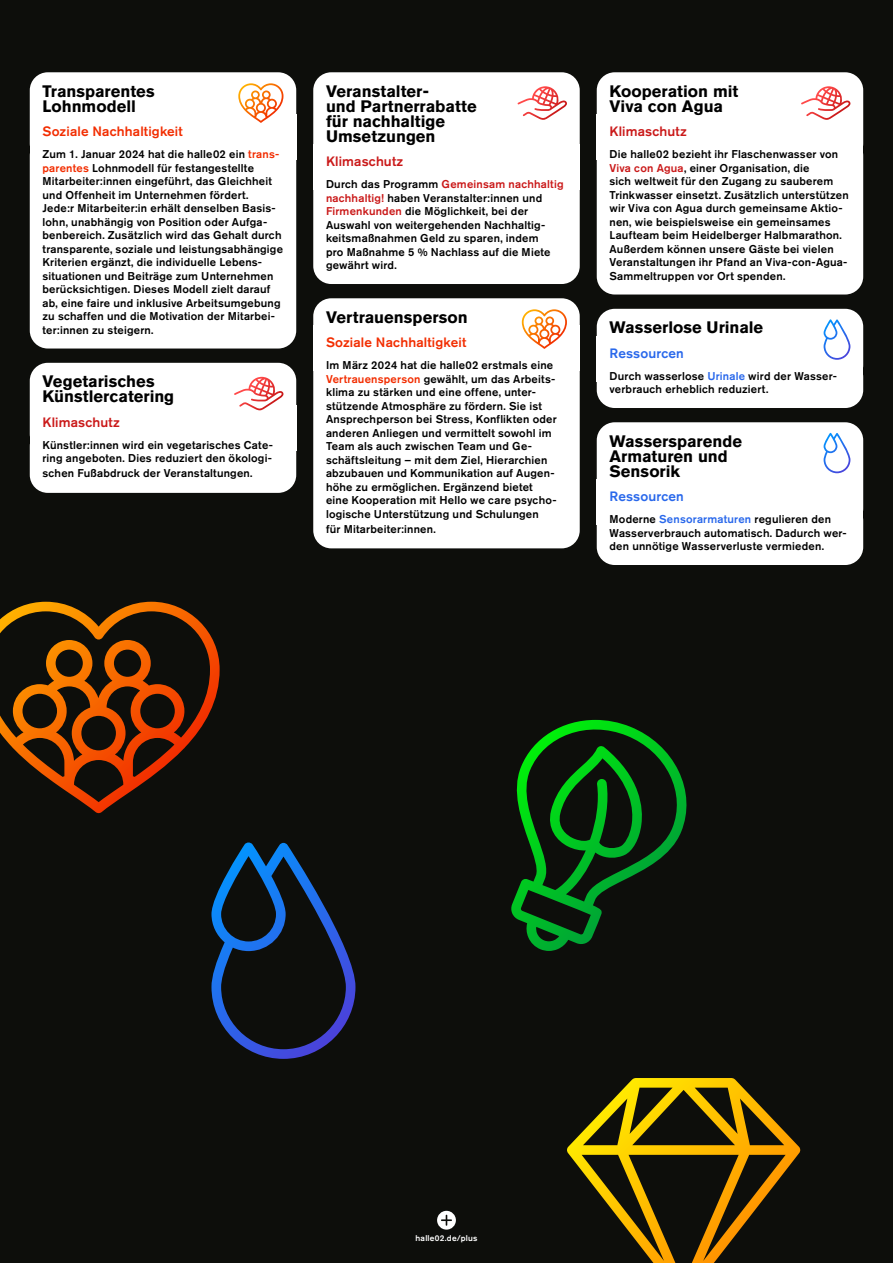
<style>
.page{position:relative;width:893px;height:1263px;background:#0d0e0b}
.page>*{position:absolute;margin:0;border:0;box-sizing:border-box;transform-origin:0 0}
.t1{font:700 16.5px/15px "Akzidenz Grotesk BQ";color:#000}
.t2{font:500 13.5px "Akzidenz Grotesk BQ";letter-spacing:.01em;color:#f22d00}
.t3{font:500 13.5px "Akzidenz Grotesk BQ";letter-spacing:.015em;color:#ca1919}
.t4{font:500 13.5px "Akzidenz Grotesk BQ";letter-spacing:.01em;color:#2968eb}
.t5{font:500 11.25px/13.5px "Akzidenz Grotesk BQ";letter-spacing:.02em;color:#000}
.t6{font:500 8.25px "Akzidenz Grotesk BQ";letter-spacing:.025em;color:#fff}
.s1{color:#f22d00}
.s2{color:#ca1919}
.s3{color:#2968eb}
</style>
<div class="page">
<div style="left:30px;top:72px;width:266px;height:89px;background:#fff;border-radius:18px"></div>
<div style="left:30px;top:114px;width:266px;height:46px;background:#fff"></div>
<div style="left:30px;top:138px;width:266px;height:210px;background:#fff;border-radius:18px"></div>
<div style="left:30px;top:363px;width:266px;height:89px;background:#fff;border-radius:18px"></div>
<div style="left:30px;top:405px;width:266px;height:45px;background:#fff"></div>
<div style="left:30px;top:428px;width:266px;height:65px;background:#fff;border-radius:18px"></div>
<div style="left:313px;top:72px;width:267px;height:119px;background:#fff;border-radius:18px"></div>
<div style="left:313px;top:144px;width:267px;height:46px;background:#fff"></div>
<div style="left:313px;top:168px;width:267px;height:116px;background:#fff;border-radius:18px"></div>
<div style="left:313px;top:298px;width:267px;height:74px;background:#fff;border-radius:18px"></div>
<div style="left:313px;top:325px;width:267px;height:46px;background:#fff"></div>
<div style="left:313px;top:349px;width:267px;height:199px;background:#fff;border-radius:18px"></div>
<div style="left:597px;top:72px;width:266px;height:89px;background:#fff;border-radius:18px"></div>
<div style="left:597px;top:114px;width:266px;height:46px;background:#fff"></div>
<div style="left:597px;top:138px;width:266px;height:156px;background:#fff;border-radius:18px"></div>
<div style="left:597px;top:309px;width:266px;height:74px;background:#fff;border-radius:18px"></div>
<div style="left:597px;top:336px;width:266px;height:45px;background:#fff"></div>
<div style="left:597px;top:359px;width:266px;height:49px;background:#fff;border-radius:18px"></div>
<div style="left:597px;top:422px;width:266px;height:104px;background:#fff;border-radius:18px"></div>
<div style="left:597px;top:479px;width:266px;height:46px;background:#fff"></div>
<div style="left:597px;top:503px;width:266px;height:62px;background:#fff;border-radius:18px"></div>
<svg style="left:238px;top:83px;width:45px;height:40px"></svg>
<svg style="left:234px;top:377px;width:50px;height:33px"></svg>
<svg style="left:517px;top:86px;width:50px;height:34px"></svg>
<svg style="left:522px;top:309px;width:45px;height:40px"></svg>
<svg style="left:801px;top:86px;width:49px;height:34px"></svg>
<svg style="left:824px;top:319px;width:26px;height:41px"></svg>
<svg style="left:824px;top:433px;width:26px;height:40px"></svg>
<svg style="left:567px;top:1078px;width:234px;height:185px"></svg>
<svg style="left:511px;top:720px;width:176px;height:231px"></svg>
<svg style="left:211px;top:842px;width:144px;height:217px"></svg>
<svg style="left:0;top:602px;width:220px;height:211px"></svg>
<svg style="left:437px;top:1211px;width:19px;height:18px"></svg>
<h1 class="t1" style="left:43px;top:83px;width:114px">Transparentes<br>Lohnmodell</h1>
<p class="t2" style="left:43px;top:123px;width:142px">Soziale Nachhaltigkeit</p>
<p class="t5" style="left:43px;top:147px;width:242px">Zum 1. Januar 2024 hat die halle02 ein <span class="s1">trans&shy;parentes</span> Lohnmodell für festangestellte Mitarbeiter:innen eingeführt, das Gleichheit und Offenheit im Unternehmen fördert.<br>Jede:r Mitarbeiter:in erhält denselben Basis&shy;lohn, unabhängig von Position oder Aufga&shy;benbereich. Zusätzlich wird das Gehalt durch transparente, soziale und leistungsabhängige Kriterien ergänzt, die individuelle Lebens&shy;situationen und Beiträge zum Unternehmen berücksichtigen. Dieses Modell zielt darauf ab, eine faire und inklusive Arbeitsumgebung zu schaffen und die Motivation der Mitarbei&shy;ter:innen zu steigern.</p>
<h1 class="t1" style="left:43px;top:374px;width:133px">Vegetarisches<br>Künstlercatering</h1>
<p class="t3" style="left:43px;top:414px;width:79px">Klimaschutz</p>
<p class="t5" style="left:43px;top:438px;width:232px">Künstler:innen wird ein vegetarisches Cate&shy;ring angeboten. Dies reduziert den ökologi-</p>
<p class="t5" style="left:43px;top:466px;width:212px">schen Fußabdruck der Veranstaltungen.</p>
<h1 class="t1" style="left:326px;top:83px;width:152px">Veranstalter-<br>und Partnerrabatte für nachhaltige<br>Umsetzungen</h1>
<p class="t3" style="left:326px;top:153px;width:79px">Klimaschutz</p>
<p class="t5" style="left:326px;top:177px;width:239px">Durch das Programm <span class="s2">Gemeinsam nachhaltig nachhaltig!</span> haben Veranstalter:innen und <span class="s2">Firmenkunden</span> die Möglichkeit, bei der Auswahl von weitergehenden Nachhaltig&shy;keitsmaßnahmen Geld zu sparen, indem<br>pro Maßnahme 5 % Nachlass auf die Miete gewährt wird.</p>
<h1 class="t1" style="left:326px;top:309px;width:143px">Vertrauensperson</h1>
<p class="t2" style="left:326px;top:334px;width:142px">Soziale Nachhaltigkeit</p>
<p class="t5" style="left:326px;top:358px;width:232px">Im März 2024 hat die halle02 erstmals eine <span class="s1">Vertrauensperson</span> gewählt, um das Arbeits&shy;klima zu stärken und eine offene, unter&shy;stützende Atmosphäre zu fördern. Sie ist Ansprechperson bei Stress, Konflikten oder anderen Anliegen und vermittelt sowohl im Team als auch zwischen Team und Ge&shy;schäftsleitung – mit dem Ziel, Hierarchien abzubauen und Kommunikation auf Augen&shy;höhe zu ermöglichen. Ergänzend bietet eine Kooperation mit Hello we care psycho&shy;logische Unterstützung und Schulungen</p>
<p class="t5" style="left:326px;top:522px;width:111px">für Mitarbeiter:innen.</p>
<h1 class="t1" style="left:609px;top:83px;width:130px">Kooperation mit<br>Viva con Agua</h1>
<p class="t3" style="left:609px;top:123px;width:79px">Klimaschutz</p>
<p class="t5" style="left:609px;top:147px;width:241px">Die halle02 bezieht ihr Flaschenwasser von <span class="s2">Viva con Agua</span>, einer Organisation, die<br>sich weltweit für den Zugang zu sauberem Trinkwasser einsetzt. Zusätzlich unterstützen wir Viva con Agua durch gemeinsame Aktio&shy;nen, wie beispielsweise ein gemeinsames Laufteam beim Heidelberger Halbmarathon.<br>Außerdem können unsere Gäste bei vielen Veranstaltungen ihr Pfand an Viva-con-Agua-Sammeltruppen vor Ort spenden.</p>
<h1 class="t1" style="left:609px;top:320px;width:155px">Wasserlose Urinale</h1>
<p class="t4" style="left:609px;top:345px;width:76px">Ressourcen</p>
<p class="t5" style="left:609px;top:369px;width:229px">Durch wasserlose <span class="s3">Urinale</span> wird der Wasser&shy;verbrauch erheblich reduziert.</p>
<h1 class="t1" style="left:609px;top:433px;width:134px">Wassersparende<br>Armaturen und<br>Sensorik</h1>
<p class="t4" style="left:609px;top:488px;width:76px">Ressourcen</p>
<p class="t5" style="left:609px;top:512px;width:239px">Moderne <span class="s3">Sensorarmaturen</span> regulieren den<br>Wasserverbrauch automatisch. Dadurch wer&shy;den unnötige Wasserverluste vermieden.</p>
<p class="t6" style="left:416px;top:1233px;width:63px">halle02.de/plus</p>
</div>
